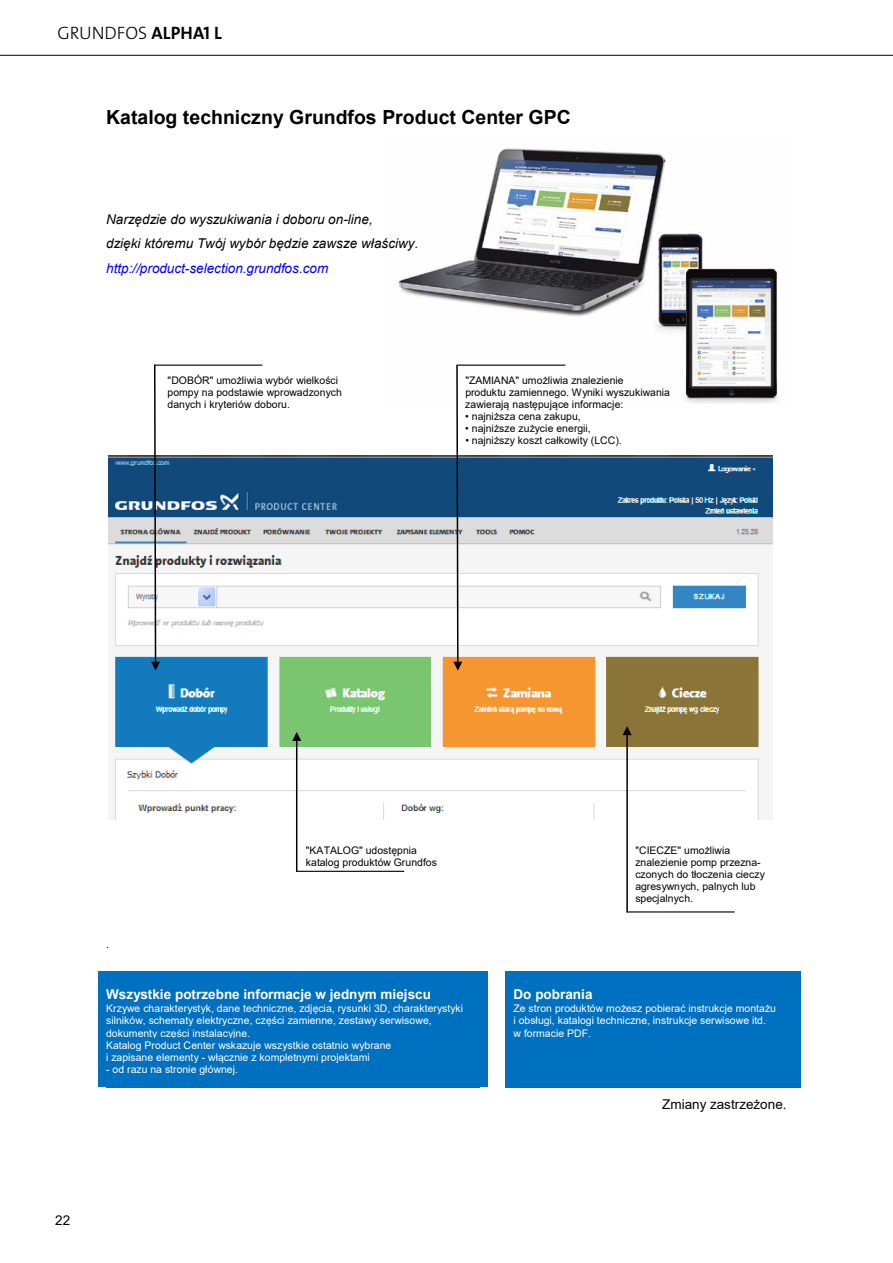
<style>
.page{position:relative;width:893px;height:1263px;background:#fff}
.page>*{position:absolute;margin:0;border:0;box-sizing:border-box;transform-origin:0 0}
.t1{font:700 19.5px "Arial";color:#000}
.t2{font:18px "Grundfos The Sans V2 OT 3 L";letter-spacing:-.005em;color:#000}
.t3{font:italic 13.5px/24.5px "Arial";letter-spacing:.005em;color:#000}
.t4{font:700 13.5px "Arial";color:#fff}
.t5{font:13.5px "Arial";color:#000}
.t6{font:10.5px/12px "Arial";color:#000}
.t7{font:10.5px/12.1px "Arial";color:#fff}
.s1{font-family:"Grundfos The Sans V2 OT 7 B"}
.s2{color:#00f}
.s3{font-style:normal;color:#00f}
</style>
<div class="page">
<hr style="left:0;top:55px;width:893px;height:1px;background:#000">
<img style="left:398px;top:148px;width:381px;height:255px">
<div style="left:98px;top:971px;width:8px;height:116px;background:#0070c0"></div>
<div style="left:480px;top:971px;width:8px;height:116px;background:#0070c0"></div>
<div style="left:106px;top:971px;width:374px;height:16px;background:#0070c0"></div>
<div style="left:106px;top:987px;width:374px;height:15px;background:#0070c0"></div>
<div style="left:106px;top:1002px;width:374px;height:12px;background:#0070c0"></div>
<div style="left:106px;top:1014px;width:374px;height:13px;background:#0070c0"></div>
<div style="left:106px;top:1027px;width:374px;height:12px;background:#0070c0"></div>
<div style="left:106px;top:1039px;width:374px;height:12px;background:#0070c0"></div>
<div style="left:106px;top:1051px;width:374px;height:12px;background:#0070c0"></div>
<div style="left:106px;top:1063px;width:374px;height:12px;background:#0070c0"></div>
<div style="left:106px;top:1075px;width:374px;height:12px;background:#0070c0"></div>
<div style="left:505px;top:971px;width:9px;height:80px;background:#0070c0"></div>
<div style="left:792px;top:971px;width:8px;height:80px;background:#0070c0"></div>
<div style="left:505px;top:1051px;width:295px;height:36px;background:#0070c0"></div>
<div style="left:514px;top:971px;width:278px;height:16px;background:#0070c0"></div>
<div style="left:514px;top:987px;width:278px;height:15px;background:#0070c0"></div>
<div style="left:514px;top:1002px;width:278px;height:12px;background:#0070c0"></div>
<div style="left:514px;top:1014px;width:278px;height:13px;background:#0070c0"></div>
<div style="left:514px;top:1027px;width:278px;height:12px;background:#0070c0"></div>
<div style="left:514px;top:1039px;width:278px;height:12px;background:#0070c0"></div>
<img style="left:109px;top:455px;width:663px;height:365px">
<svg style="left:151px;top:364px;width:9px;height:307px"></svg>
<svg style="left:453px;top:364px;width:9px;height:307px"></svg>
<hr style="left:296px;top:739px;width:1px;height:132px;background:#000">
<svg style="left:292px;top:732px;width:9px;height:9px"></svg>
<hr style="left:626px;top:734px;width:2px;height:178px;background:#000">
<svg style="left:623px;top:726px;width:9px;height:9px"></svg>
<hr style="left:458px;top:365px;width:107px;height:1px;background:#000">
<hr style="left:155px;top:365px;width:107px;height:1px;background:#000">
<hr style="left:297px;top:871px;width:107px;height:1px;background:#000">
<hr style="left:627px;top:911px;width:107px;height:1px;background:#000">
<h2 class="t2" style="left:58px;top:21px;width:166px">GRUNDFOS <span class="s1">ALPHA1 L</span></h2>
<h1 class="t1" style="left:106px;top:104px;width:466px">Katalog techniczny Grundfos Product Center GPC</h1>
<p class="t3" style="left:106px;top:207px;width:314px">Narzędzie do wyszukiwania i doboru on-line,<br>dzięki któremu Twój wybór będzie zawsze właściwy. <span class="s2">http://product</span><span class="s3">-</span><span class="s2">selection.grundfos.com</span></p>
<p class="t6" style="left:168px;top:374px;width:176px">"DOBÓR" umożliwia wybór wielkości pompy na podstawie wprowadzonych danych i kryteriów doboru.</p>
<p class="t6" style="left:465px;top:374px;width:206px">"ZAMIANA" umożliwia znalezienie<br>produktu zamiennego. Wyniki wyszukiwania zawierają następujące informacje:</p>
<p class="t6" style="left:465px;top:410px;width:117px">• najniższa cena zakupu,</p>
<p class="t6" style="left:465px;top:422px;width:127px">• najniższe zużycie energii,</p>
<p class="t6" style="left:465px;top:434px;width:158px">• najniższy koszt całkowity (LCC).</p>
<p class="t6" style="left:106px;top:938px;width:4px">.</p>
<p class="t6" style="left:306px;top:844px;width:133px">"KATALOG" udostępnia katalog produktów Grundfos</p>
<p class="t6" style="left:635px;top:844px;width:131px">"CIECZE" umożliwia znalezienie pomp przezna&shy;czonych do tłoczenia cieczy agresywnych, palnych lub specjalnych.</p>
<p class="t4" style="left:106px;top:985px;width:326px">Wszystkie potrzebne informacje w jednym miejscu</p>
<p class="t7" style="left:106px;top:1002px;width:358px">Krzywe charakterystyk, dane techniczne, zdjęcia, rysunki 3D, charakterystyki silników, schematy elektryczne, części zamienne, zestawy serwisowe, dokumenty części instalacyjne.<br>Katalog Product Center wskazuje wszystkie ostatnio wybrane<br>i zapisane elementy - włącznie z kompletnymi projektami</p>
<p class="t7" style="left:106px;top:1063px;width:133px">- od razu na stronie głównej.</p>
<p class="t5" style="left:55px;top:1211px;width:17px">22</p>
<p class="t4" style="left:514px;top:985px;width:80px">Do pobrania</p>
<p class="t7" style="left:514px;top:1002px;width:264px">Ze stron produktów możesz pobierać instrukcje montażu i obsługi, katalogi techniczne, instrukcje serwisowe itd. w formacie PDF.</p>
<p class="t5" style="left:662px;top:1095px;width:126px">Zmiany zastrzeżone.</p>
</div>
